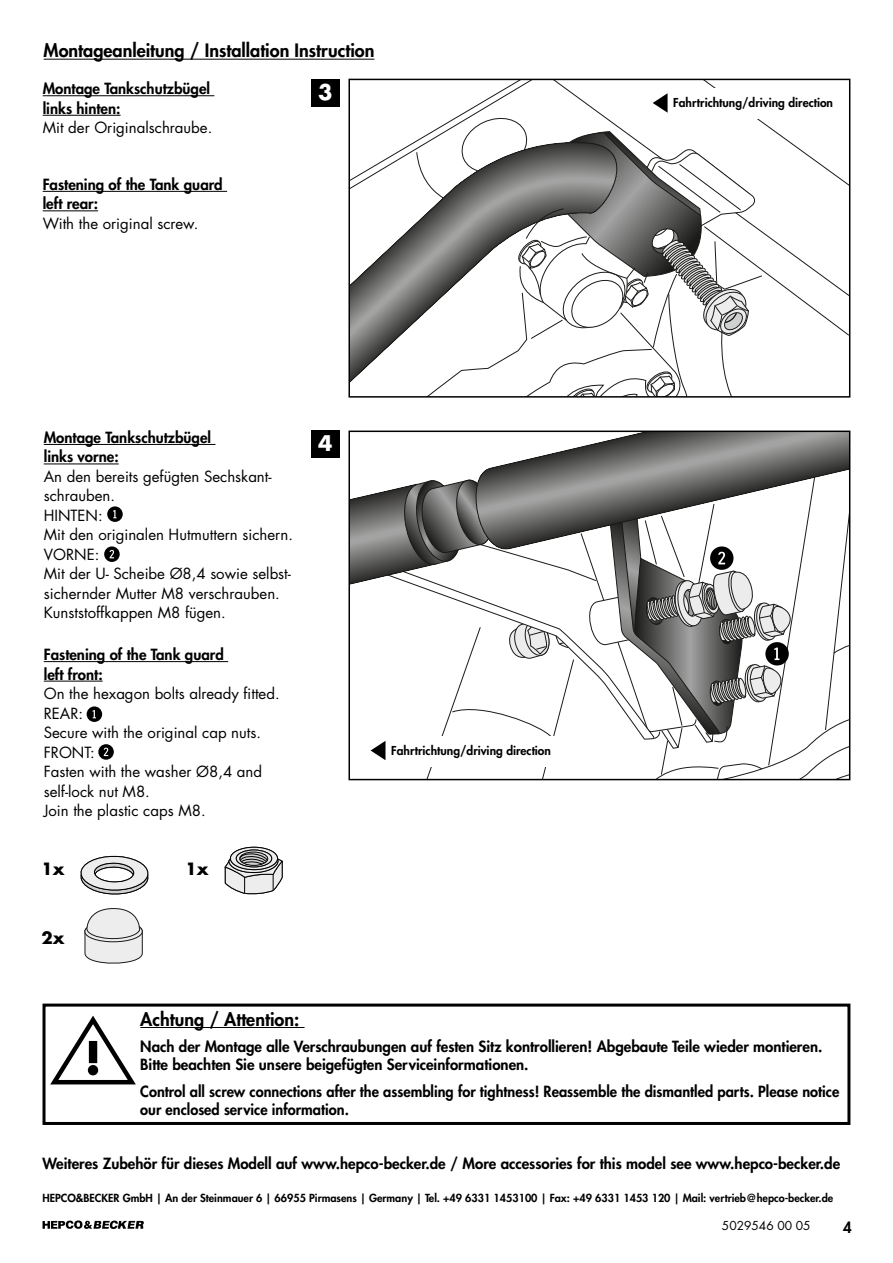
<style>
.page{position:relative;width:893px;height:1263px;background:#fff}
.page>*{position:absolute;margin:0;border:0;box-sizing:border-box;transform-origin:0 0}
.t1{font:700 21px "Futura Std";color:#fff}
.Headlines{font:800 18px "Futura Std";color:#000}
.Fließtext_heavy{font:800 18px "Futura Std";color:#000}
.t2{font:700 16.5px "Futura Std";color:#000}
.Fließtext_heavy-2{font:800 15px/18px "Futura Std";color:#000}
.t3{font:15px/19.5px "Futura Std";color:#000}
.Adresse___Kontakt{font:800 15px "Futura Std";color:#000}
.t4{font:800 12px "Futura Std";color:#000}
.t5{font:12px "Futura Std";color:#000}
.Adresse___Kontakt-2{font:800 10.8px "Futura Std";color:#000}
</style>
<div class="page">
<svg style="left:43px;top:1220px;width:101px;height:9px"></svg>
<hr style="left:140px;top:1027px;width:165px;height:1px;background:#000">
<div style="left:43px;top:1003px;width:807px;height:122px;border:3px solid #000"></div>
<svg style="left:46px;top:1014px;width:90px;height:73px"></svg>
<hr style="left:44px;top:59px;width:330px;height:1px;background:#000">
<div style="left:311px;top:431px;width:29px;height:27px;background:#000"></div>
<hr style="left:44px;top:444px;width:171px;height:1px;background:#000">
<hr style="left:44px;top:464px;width:75px;height:1px;background:#000">
<hr style="left:44px;top:661px;width:184px;height:1px;background:#000">
<hr style="left:44px;top:681px;width:59px;height:1px;background:#000">
<svg style="left:84px;top:908px;width:59px;height:56px;background:#dbdbdb"></svg>
<hr style="left:43px;top:95px;width:171px;height:1px;background:#000">
<hr style="left:43px;top:115px;width:78px;height:1px;background:#000">
<hr style="left:43px;top:191px;width:184px;height:1px;background:#000">
<hr style="left:43px;top:210px;width:55px;height:1px;background:#000">
<div style="left:311px;top:79px;width:29px;height:28px;background:#000"></div>
<svg style="left:80px;top:855px;width:69px;height:40px"></svg>
<svg style="left:230px;top:847px;width:47px;height:23px"></svg>
<div style="left:230px;top:847px;width:48px;height:23px;border:1px solid #000;border-radius:50%"></div>
<div style="left:236px;top:850px;width:36px;height:17px;border:1px solid #000;border-radius:50%"></div>
<svg style="left:225px;top:851px;width:58px;height:43px;background:#b3b3b3"></svg>
<div style="left:239px;top:852px;width:29px;height:13px;border:1px solid #000;border-radius:50%"></div>
<svg style="left:349px;top:79px;width:501px;height:318px"></svg>
<svg style="left:107px;top:506px;width:16px;height:16px"></svg>
<svg style="left:87px;top:706px;width:15px;height:16px"></svg>
<svg style="left:104px;top:546px;width:16px;height:16px"></svg>
<svg style="left:98px;top:744px;width:16px;height:16px"></svg>
<svg style="left:349px;top:431px;width:501px;height:348px"></svg>
<p class="Headlines" style="left:44px;top:39px;width:332px">Montageanleitung / Installation Instruction</p>
<p class="Fließtext_heavy-2" style="left:43px;top:80px;width:169px">Montage Tankschutzbügel</p>
<p class="Fließtext_heavy-2" style="left:43px;top:99px;width:79px">links hinten:</p>
<p class="t3" style="left:43px;top:118px;width:171px">Mit der Originalschraube.</p>
<p class="Fließtext_heavy-2" style="left:43px;top:175px;width:182px">Fastening of the Tank guard</p>
<p class="Fließtext_heavy-2" style="left:43px;top:195px;width:57px">left rear:</p>
<p class="t3" style="left:43px;top:214px;width:157px">With the original screw.</p>
<p class="t1" style="left:318px;top:78px;width:16px">3</p>
<p class="Fließtext_heavy-2" style="left:44px;top:428px;width:169px">Montage Tankschutzbügel</p>
<p class="Fließtext_heavy-2" style="left:44px;top:448px;width:76px">links vorne:</p>
<p class="t3" style="left:44px;top:467px;width:229px">An den bereits gefügten Sechskant&shy;schrauben.</p>
<p class="t3" style="left:44px;top:506px;width:60px">HINTEN:</p>
<p class="t3" style="left:44px;top:525px;width:251px">Mit den originalen Hutmuttern sichern.</p>
<p class="t3" style="left:44px;top:545px;width:57px">VORNE:</p>
<p class="t3" style="left:44px;top:564px;width:249px">Mit der U- Scheibe Ø8,4 sowie selbst&shy;sichernder Mutter M8 verschrauben.</p>
<p class="t3" style="left:44px;top:603px;width:184px">Kunststoffkappen M8 fügen.</p>
<p class="Fließtext_heavy-2" style="left:44px;top:645px;width:182px">Fastening of the Tank guard</p>
<p class="Fließtext_heavy-2" style="left:44px;top:665px;width:60px">left front:</p>
<p class="t3" style="left:44px;top:684px;width:237px">On the hexagon bolts already fitted.</p>
<p class="t3" style="left:44px;top:703px;width:41px">REAR:</p>
<p class="t3" style="left:44px;top:723px;width:219px">Secure with the original cap nuts.</p>
<p class="t3" style="left:44px;top:742px;width:52px">FRONT:</p>
<p class="t3" style="left:44px;top:762px;width:220px">Fasten with the washer Ø8,4 and</p>
<p class="t3" style="left:44px;top:781px;width:108px">self-lock nut M8.</p>
<p class="t3" style="left:44px;top:801px;width:163px">Join the plastic caps M8.</p>
<p class="t2" style="left:41px;top:858px;width:25px">1x</p>
<p class="t2" style="left:186px;top:858px;width:25px">1x</p>
<p class="t2" style="left:41px;top:927px;width:25px">2x</p>
<p class="t1" style="left:318px;top:430px;width:16px">4</p>
<p class="t4" style="left:391px;top:743px;width:161px">Fahrtrichtung/driving direction</p>
<p class="t4" style="left:673px;top:95px;width:161px">Fahrtrichtung/driving direction</p>
<p class="Fließtext_heavy" style="left:140px;top:1008px;width:161px">Achtung / Attention:</p>
<p class="Fließtext_heavy-2" style="left:140px;top:1038px;width:684px">Nach der Montage alle Verschraubungen auf festen Sitz kontrollieren! Abgebaute Teile wieder montieren.<br>Bitte beachten Sie unsere beigefügten Serviceinformationen.</p>
<p class="Fließtext_heavy-2" style="left:140px;top:1082px;width:700px">Control all screw connections after the assembling for tightness! Reassemble the dismantled parts. Please notice our enclosed service information.</p>
<p class="Adresse___Kontakt" style="left:43px;top:1154px;width:799px">Weiteres Zubehör für dieses Modell auf www.hepco-becker.de / More accessories for this model see www.hepco-becker.de</p>
<p class="Adresse___Kontakt-2" style="left:43px;top:1191px;width:792px">HEPCO&amp;BECKER GmbH | An der Steinmauer 6 | 66955 Pirmasens | Germany | Tel. +49 6331 1453100 | Fax: +49 6331 1453 120 | Mail: vertrieb@hepco-becker.de</p>
<p class="t5" style="left:722px;top:1218px;width:90px">5029546 00 05</p>
<p class="Fließtext_heavy-2" style="left:843px;top:1218px;width:10px">4</p>
</div>
